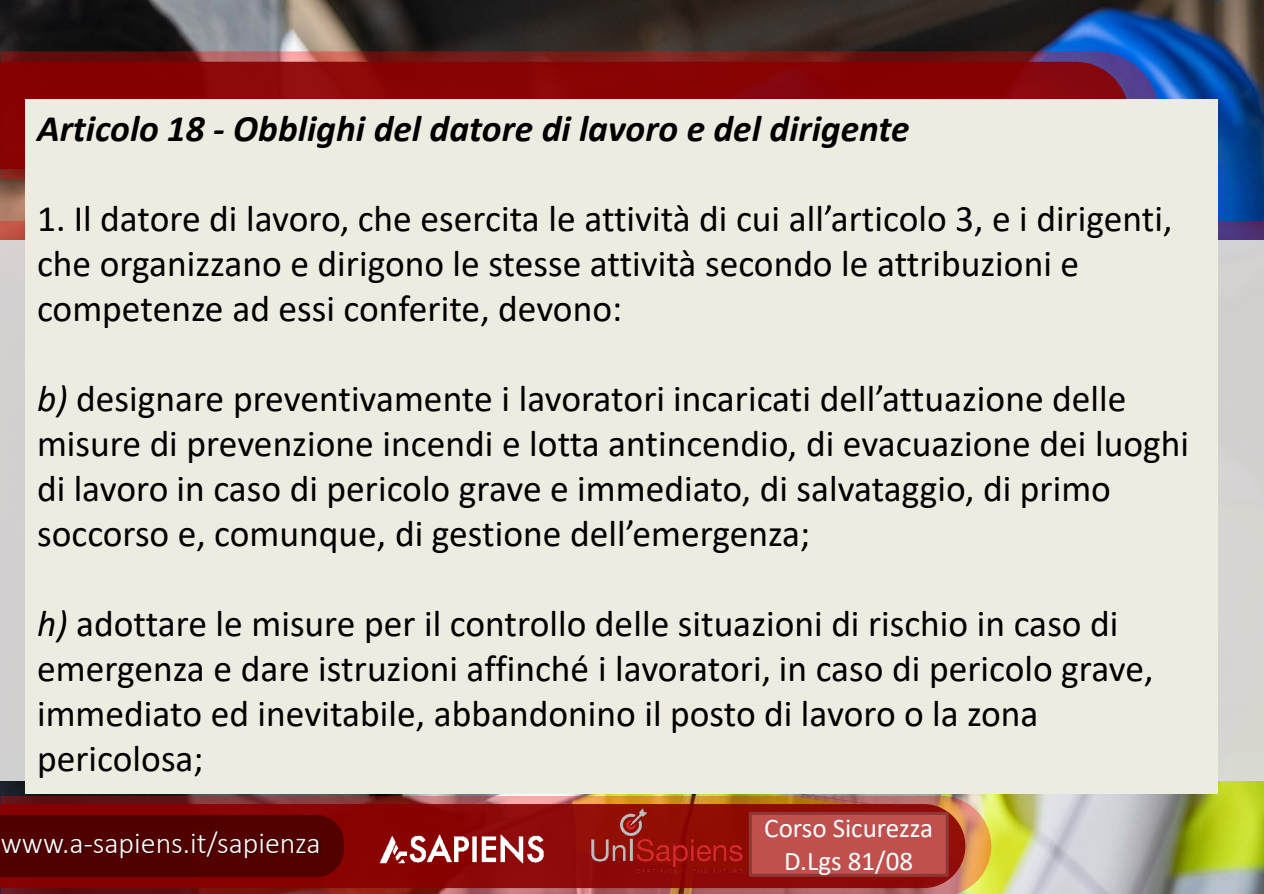
<style>
.page{position:relative;width:1264px;height:894px;background:#fff}
.page>*{position:absolute;margin:0;border:0;box-sizing:border-box;transform-origin:0 0}
.t1{font:37.5px/45px "Calibri";color:#000}
.t2{font:italic 700 37.5px "Calibri";color:#000}
.t3{font:300 30px "Calibri";color:#fff}
.t4{font:27px/32.4px "Calibri";color:#fff;text-align:center}
.s1{font-style:italic}
</style>
<div class="page">
<img style="left:0;top:1px;width:1263px;height:892px">
<div style="left:0;top:240px;width:1263px;height:540px;background:#d3d0d0"></div>
<img style="left:1px;top:795px;width:990px;height:98px">
<svg style="left:0;top:803px;width:965px;height:84px;background:#8d100b"></svg>
<div style="left:0;top:863px;width:319px;height:13px;background:#510000"></div>
<svg style="left:1px;top:51px;width:1157px;height:128px;background:#6f2c3a"></svg>
<svg style="left:0;top:62px;width:1128px;height:107px;background:#8a0a0c"></svg>
<img style="left:319px;top:794px;width:274px;height:99px">
<img style="left:590px;top:808px;width:153px;height:66px">
<img style="left:0;top:813px;width:64px;height:50px">
<img style="left:64px;top:813px;width:9px;height:50px">
<img style="left:73px;top:813px;width:228px;height:50px">
<img style="left:301px;top:813px;width:48px;height:50px">
<div style="left:748px;top:811px;width:200px;height:65px;background:#c0504d;border:3px solid #8c3836"></div>
<div style="left:25px;top:100px;width:1191px;height:694px;background:#eeece1"></div>
<p class="t2" style="left:37px;top:102px;width:873px">Articolo 18 - Obblighi del datore di lavoro e del dirigente</p>
<p class="t1" style="left:37px;top:195px;width:1136px">1. Il datore di lavoro, che esercita le attività di cui all’articolo 3, e i dirigenti, che organizzano e dirigono le stesse attività secondo le attribuzioni e competenze ad essi conferite, devono:</p>
<p class="t1" style="left:37px;top:375px;width:1153px"><span class="s1">b)</span> designare preventivamente i lavoratori incaricati dell’attuazione delle misure di prevenzione incendi e lotta antincendio, di evacuazione dei luoghi di lavoro in caso di pericolo grave e immediato, di salvataggio, di primo soccorso e, comunque, di gestione dell’emergenza;</p>
<p class="t1" style="left:37px;top:600px;width:1117px"><span class="s1">h)</span> adottare le misure per il controllo delle situazioni di rischio in caso di emergenza e dare istruzioni affinché i lavoratori, in caso di pericolo grave, immediato ed inevitabile, abbandonino il posto di lavoro o la zona pericolosa;</p>
<p class="t3" style="left:1px;top:823px;width:321px">www.a-sapiens.it/sapienza</p>
<p class="t4" style="left:764px;top:811px;width:170px">Corso Sicurezza<br>D.Lgs 81/08</p>
</div>
